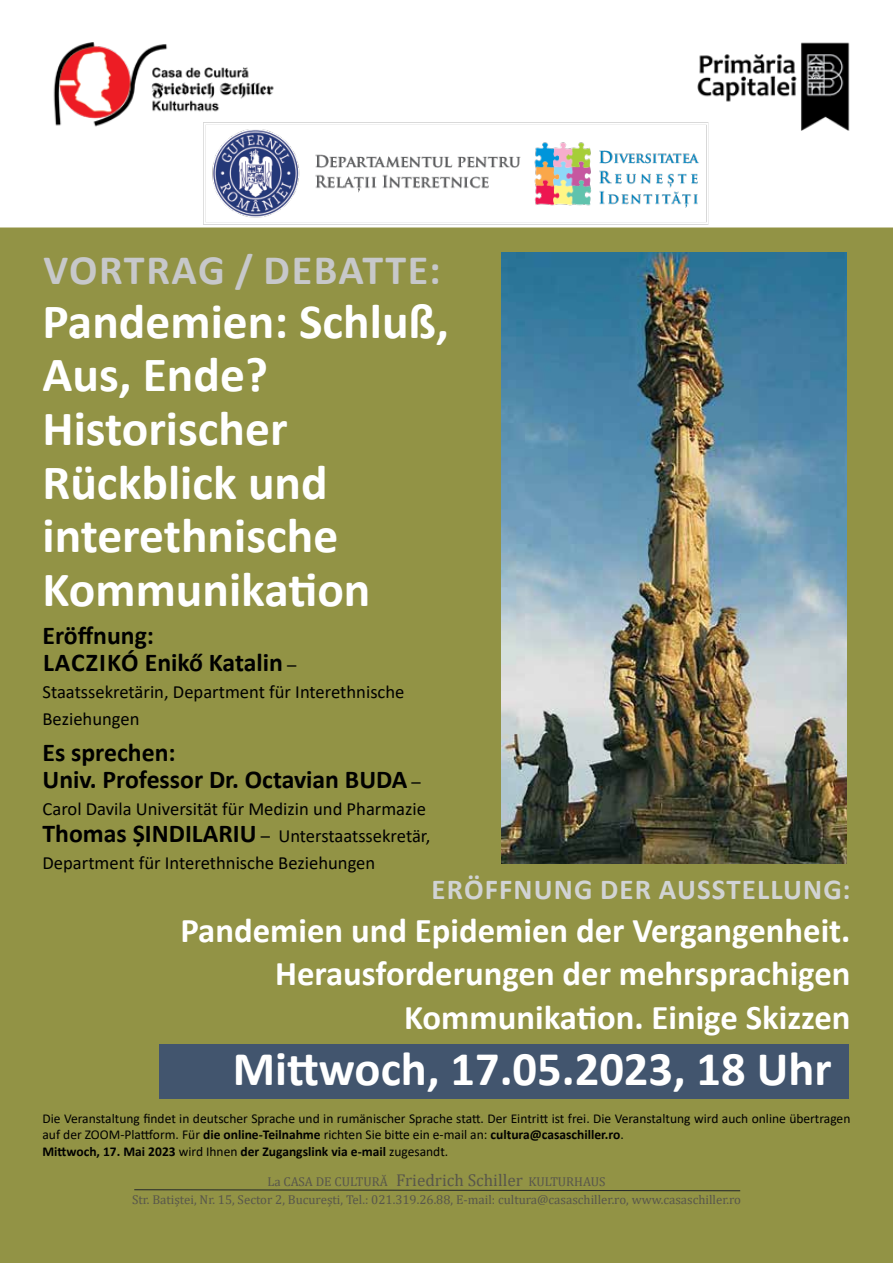
<style>
.page{position:relative;width:893px;height:1263px;background:#fff}
.page>*{position:absolute;margin:0;border:0;box-sizing:border-box;transform-origin:0 0}
.t1{font:700 49.5px/53.6px "Calibri";color:#fff}
.t2{font:700 48.45px "Calibri";color:#fff}
.t3{font:700 42px "Calibri";letter-spacing:.04em;color:#c7c8ca}
.t4{font:700 34.8px/43.5px "Calibri";color:#fff;text-align:right}
.t5{font:700 28.95px "Calibri";letter-spacing:.04em;color:#d1d3d4}
.t6{font:700 25.8px/27px "Calibri";color:#000}
.t7{font:18.6px/27px "Calibri";color:#000}
.t8{font:13.5px/16.2px "Calibri";color:#000}
.t9{font:12.9px/17.1px "Cambria";color:#58564b;text-align:center}
.s1{font-weight:400;font-size:18.6px}
.s2{font-weight:700;font-size:25.8px}
.s3{font-weight:700}
.s4{font-size:17.25px}
</style>
<div class="page">
<div style="left:0;top:227px;width:893px;height:1036px;background:#929345"></div>
<img style="left:53px;top:42px;width:221px;height:85px">
<img style="left:697px;top:42px;width:153px;height:89px">
<svg style="left:134px;top:1189px;width:607px;height:2px"></svg>
<div style="left:159px;top:1044px;width:689px;height:54px;background:#42556e"></div>
<img style="left:501px;top:252px;width:346px;height:612px">
<img style="left:200px;top:119px;width:518px;height:109px">
<h3 class="t3" style="left:43px;top:241px;width:399px">VORTRAG / DEBATTE:</h3>
<h1 class="t1" style="left:43px;top:294px;width:408px">Pandemien: Schluß,<br>Aus, Ende?<br>Historischer<br>Rückblick und interethnische<br>Kommunikation</h1>
<h3 class="t6" style="left:43px;top:622px;width:255px">Eröffnung:<br>LACZIKÓ Enikő Katalin <span class="s1">–</span></h3>
<h3 class="t7" style="left:43px;top:678px;width:363px">Staatssekretärin, Department für Interethnische<br>Beziehungen</h3>
<h3 class="t6" style="left:43px;top:739px;width:380px">Es sprechen:<br>Univ. Professor Dr. Octavian BUDA <span class="s1">–</span></h3>
<h3 class="t7" style="left:43px;top:795px;width:389px">Carol Davila Universität für Medizin und Pharmazie<br><span class="s2">Thomas ȘINDILARIU</span> – Unterstaatssekretär,<br>Department für Interethnische Beziehungen</h3>
<h3 class="t5" style="left:432px;top:868px;width:420px">ERÖFFNUNG DER AUSSTELLUNG:</h3>
<h3 class="t4" style="left:180px;top:908px;width:672px">Pandemien und Epidemien der Vergangenheit.<br>Herausforderungen der mehrsprachigen<br>Kommunikation. Einige Skizzen</h3>
<h2 class="t2" style="left:233px;top:1035px;width:601px">Mittwoch, 17.05.2023, 18 Uhr</h2>
<p class="t8" style="left:43px;top:1110px;width:809px">Die Veranstaltung findet in deutscher Sprache und in rumänischer Sprache statt. Der Eintritt ist frei. Die Veranstaltung wird auch online übertragen auf der ZOOM-Plattform. Für <span class="s3">die online-Teilnahme</span> richten Sie bitte ein e-mail an: <span class="s3">cultura@casaschiller.ro</span>.<br><span class="s3">Mittwoch, 17. Mai 2023</span> wird Ihnen <span class="s3">der Zugangslink via e-mail</span> zugesandt.</p>
<p class="t9" style="left:132px;top:1173px;width:610px">La CASA DE CULTURĂ <span class="s4">Friedrich Schiller</span> KULTURHAUS<br>Str. Batiștei, Nr. 15, Sector 2, București, Tel.: 021.319.26.88, E-mail: cultura@casaschiller.ro, www.casaschiller.ro</p>
</div>
